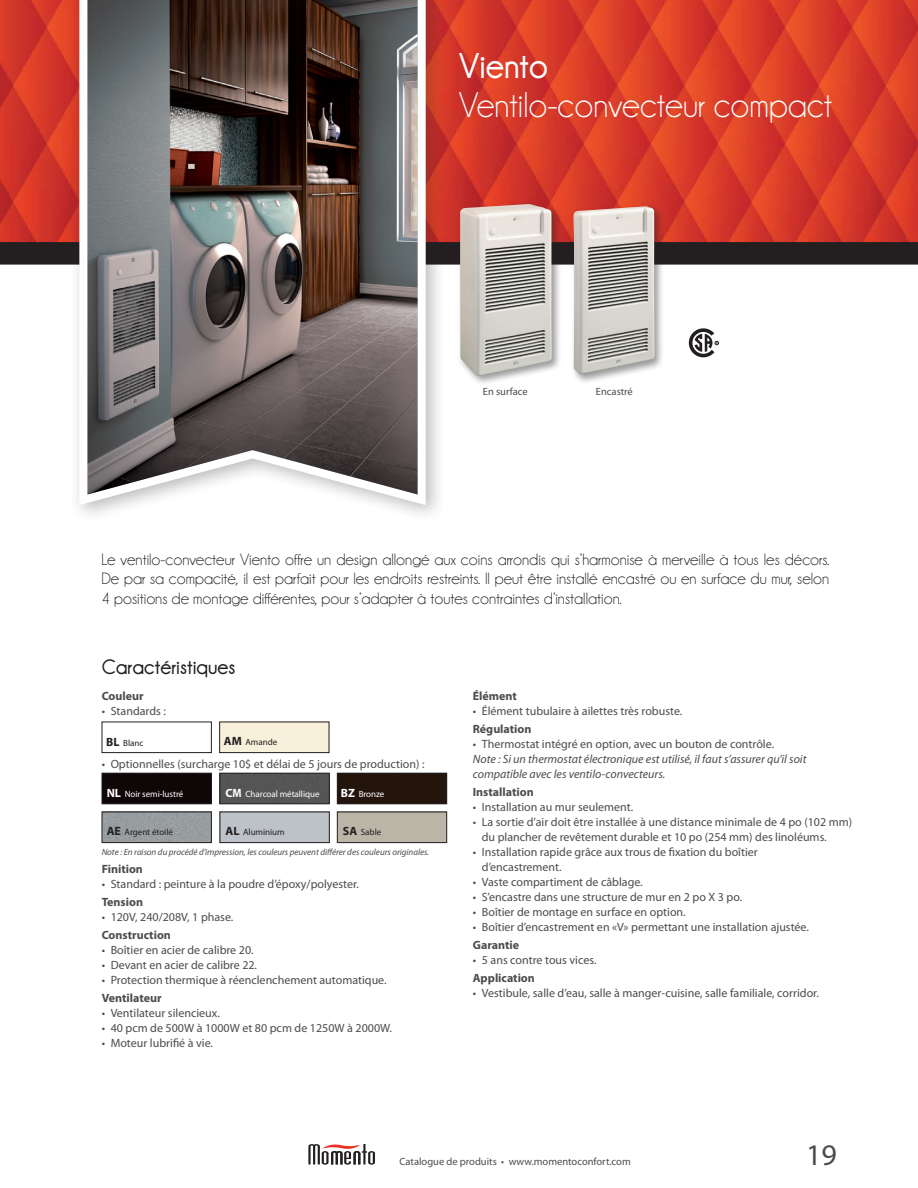
<style>
.page{position:relative;width:918px;height:1188px;background:#fff}
.page>*{position:absolute;margin:0;border:0;box-sizing:border-box;transform-origin:0 0}
.t1{font:36px "Champagne&Limousines";color:#fff}
.t2{font:700 36px "Champagne&Limousines";color:#fff}
.t3{font:30px "Myriad Pro";color:#4b4c4d}
.t4{font:700 21px "Champagne&Limousines";color:#231f20}
.t5{font:16.5px/19.5px "Champagne&Limousines";color:#231f20;text-align:justify}
.t6{font:12px/15px "Myriad Pro";color:#4b4c4d}
.t7{font:italic 12px/15px "Myriad Pro";color:#4b4c4d}
.t8{font:700 12px "Myriad Pro";color:#4b4c4d}
.t9{font:10.5px "Myriad Pro";color:#4b4c4d}
.t10{font:italic 9px/19.6px "Myriad Pro";letter-spacing:-.005em;color:#4b4c4d}
.t11{font:9px "Myriad Pro";letter-spacing:-.005em;color:#fff}
.t12{font:9px "Myriad Pro";letter-spacing:-.005em;color:#231f20}
.s1{font-weight:700;font-size:12px}
.s2{font-weight:700;font-style:normal;font-size:12px;color:#231f20}
.s3{font-style:normal;color:#231f20}
</style>
<div class="page">
<svg style="left:308px;top:1144px;width:67px;height:21px"></svg>
<img style="left:0;top:0;width:918px;height:242px">
<div style="left:0;top:242px;width:918px;height:23px;background:#231f20"></div>
<div style="left:457px;top:201px;width:105px;height:185px;background:#231f20;opacity:.45"></div>
<img style="left:460px;top:204px;width:92px;height:172px">
<div style="left:571px;top:204px;width:94px;height:181px;background:#231f20;opacity:.45"></div>
<img style="left:573px;top:206px;width:81px;height:169px">
<svg style="left:689px;top:328px;width:30px;height:29px"></svg>
<div style="left:69px;top:0;width:377px;height:524px;background:#231f20;opacity:.3"></div>
<svg style="left:79px;top:0;width:347px;height:505px"></svg>
<img style="left:88px;top:0;width:330px;height:495px">
<div style="left:102px;top:722px;width:110px;height:31px;border:1px solid #231f20"></div>
<div style="left:219px;top:722px;width:110px;height:31px;border:1px solid #231f20"></div>
<div style="left:104px;top:814px;width:106px;height:27px;background:#989da0"></div>
<div style="left:102px;top:812px;width:110px;height:31px;border:1px solid #231f20"></div>
<div style="left:220px;top:812px;width:110px;height:31px;border:1px solid #231f20"></div>
<div style="left:337px;top:812px;width:110px;height:31px;border:1px solid #231f20"></div>
<div style="left:339px;top:775px;width:106px;height:27px;background:#23140c"></div>
<div style="left:337px;top:773px;width:110px;height:31px;border:1px solid #231f20"></div>
<div style="left:222px;top:775px;width:106px;height:27px;background:#555556"></div>
<div style="left:220px;top:773px;width:110px;height:31px;border:1px solid #231f20"></div>
<div style="left:104px;top:775px;width:106px;height:27px;background:#0e0607"></div>
<div style="left:102px;top:773px;width:110px;height:31px;border:1px solid #231f20"></div>
<h1 class="t2" style="left:459px;top:45px;width:91px">Viento</h1>
<h1 class="t1" style="left:459px;top:84px;width:375px">Ventilo-convecteur compact</h1>
<p class="t9" style="left:483px;top:386px;width:46px">En surface</p>
<p class="t9" style="left:596px;top:386px;width:38px">Encastré</p>
<p class="t5" style="left:101px;top:549px;width:729px">Le ventilo-convecteur Viento offre un design allongé aux coins arrondis qui s’harmonise à merveille à tous les décors.<br>De par sa compacité, il est parfait pour les endroits restreints. Il peut être installé encastré ou en surface du mur, selon 4 positions de montage différentes, pour s’adapter à toutes contraintes d’installation.</p>
<h3 class="t4" style="left:102px;top:655px;width:135px">Caractéristiques</h3>
<p class="t8" style="left:102px;top:690px;width:44px">Couleur</p>
<p class="t6" style="left:102px;top:704px;width:66px">• Standards :</p>
<p class="t12" style="left:106px;top:738px;width:39px"><span class="s1">BL</span> Blanc</p>
<p class="t12" style="left:224px;top:737px;width:55px"><span class="s1">AM</span> Amande</p>
<p class="t6" style="left:102px;top:757px;width:324px">• Optionnelles (surcharge 10$ et délai de 5 jours de production) :</p>
<p class="t11" style="left:107px;top:789px;width:78px"><span class="s1">NL</span> Noir semi-lustré</p>
<p class="t11" style="left:226px;top:789px;width:95px"><span class="s1">CM</span> Charcoal métallique</p>
<p class="t11" style="left:341px;top:789px;width:45px"><span class="s1">BZ</span> Bronze</p>
<p class="t12" style="left:107px;top:827px;width:68px"><span class="s1">AE</span> Argent étoilé</p>
<p class="t12" style="left:226px;top:827px;width:61px"><span class="s1">AL</span> Aluminium</p>
<p class="t10" style="left:102px;top:823px;width:329px;text-indent:241px"><span class="s2">SA</span> <span class="s3">Sable<br></span>Note : En raison du procédé d’impression, les couleurs peuvent différer des couleurs originales.</p>
<p class="t8" style="left:102px;top:862px;width:43px">Finition</p>
<p class="t6" style="left:102px;top:877px;width:259px">• Standard : peinture à la poudre d’époxy/polyester.</p>
<p class="t8" style="left:102px;top:895px;width:43px">Tension</p>
<p class="t6" style="left:102px;top:910px;width:133px">• 120V, 240/208V, 1 phase.</p>
<p class="t8" style="left:102px;top:928px;width:71px">Construction</p>
<p class="t6" style="left:102px;top:943px;width:153px">• Boîtier en acier de calibre 20.</p>
<p class="t6" style="left:102px;top:958px;width:157px">• Devant en acier de calibre 22.</p>
<p class="t6" style="left:102px;top:973px;width:286px">• Protection thermique à réenclenchement automatique.</p>
<p class="t8" style="left:102px;top:991px;width:61px">Ventilateur</p>
<p class="t6" style="left:102px;top:1006px;width:120px">• Ventilateur silencieux.</p>
<p class="t6" style="left:102px;top:1021px;width:292px">• 40 pcm de 500W à 1000W et 80 pcm de 1250W à 2000W.</p>
<p class="t6" style="left:102px;top:1036px;width:113px">• Moteur lubrifié à vie.</p>
<p class="t8" style="left:473px;top:690px;width:46px">Élément</p>
<p class="t6" style="left:473px;top:704px;width:211px">• Élément tubulaire à ailettes très robuste.</p>
<p class="t8" style="left:473px;top:723px;width:60px">Régulation</p>
<p class="t6" style="left:473px;top:737px;width:303px">• Thermostat intégré en option, avec un bouton de contrôle.</p>
<p class="t7" style="left:473px;top:752px;width:335px">Note : Si un thermostat électronique est utilisé, il faut s’assurer qu’il soit compatible avec les ventilo-convecteurs.</p>
<p class="t8" style="left:473px;top:786px;width:62px">Installation</p>
<p class="t6" style="left:473px;top:800px;width:162px">• Installation au mur seulement.</p>
<p class="t6" style="left:482px;top:815px;width:372px;text-indent:-9px">• La sortie d’air doit être installée à une distance minimale de 4 po (102 mm) du plancher de revêtement durable et 10 po (254 mm) des linoléums.</p>
<p class="t6" style="left:482px;top:845px;width:277px;text-indent:-9px">• Installation rapide grâce aux trous de fixation du boîtier d’encastrement.</p>
<p class="t6" style="left:473px;top:875px;width:171px">• Vaste compartiment de câblage.</p>
<p class="t6" style="left:473px;top:890px;width:271px">• S’encastre dans une structure de mur en 2 po X 3 po.</p>
<p class="t6" style="left:473px;top:905px;width:214px">• Boîtier de montage en surface en option.</p>
<p class="t6" style="left:473px;top:920px;width:338px">• Boîtier d’encastrement en «V» permettant une installation ajustée.</p>
<p class="t8" style="left:473px;top:939px;width:48px">Garantie</p>
<p class="t6" style="left:473px;top:953px;width:125px">• 5 ans contre tous vices.</p>
<p class="t8" style="left:473px;top:972px;width:64px">Application</p>
<p class="t6" style="left:473px;top:986px;width:348px">• Vestibule, salle d’eau, salle à manger-cuisine, salle familiale, corridor.</p>
<p class="t9" style="left:400px;top:1155px;width:233px">Catalogue de produits • www.momentoconfort.com</p>
<h2 class="t3" style="left:806px;top:1138px;width:32px">19</h2>
</div>
